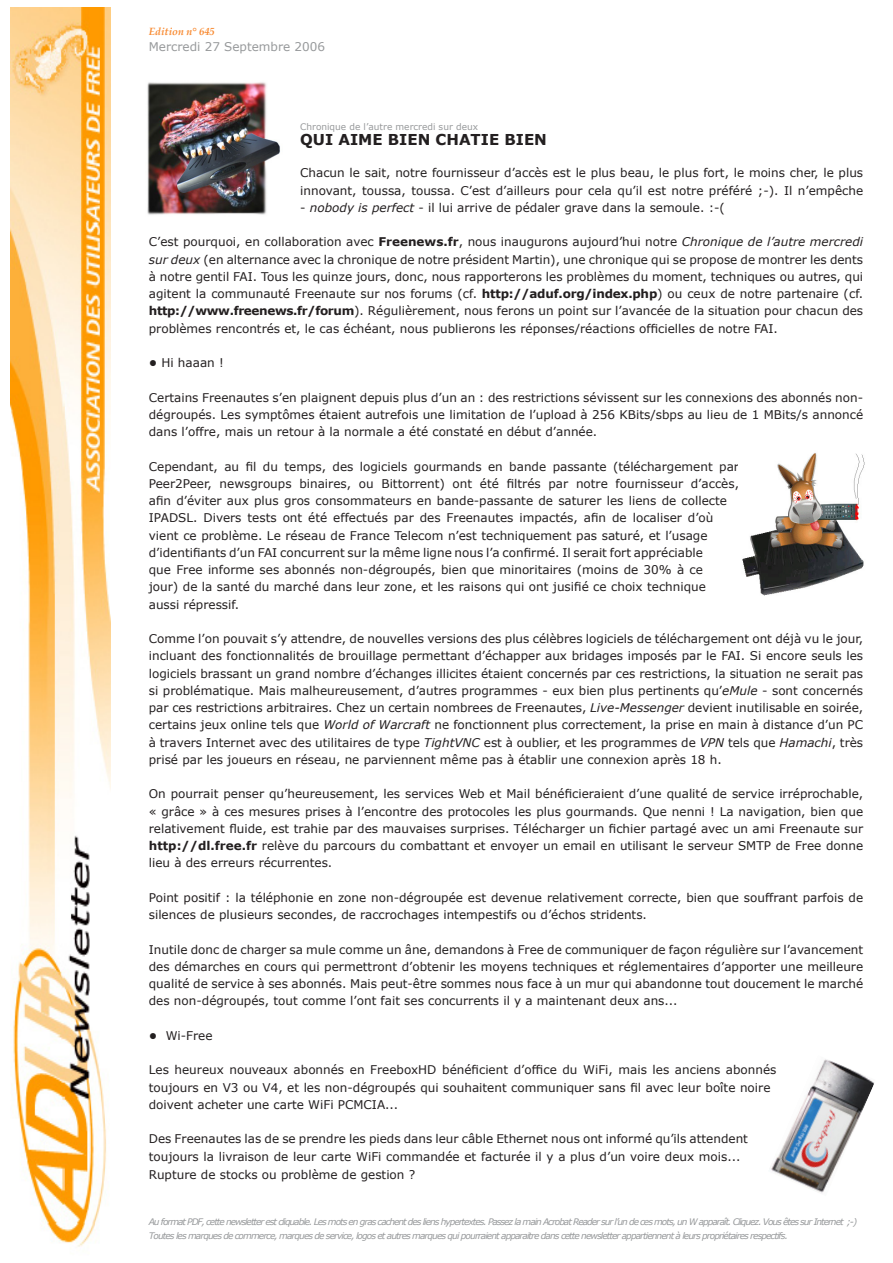
<style>
.page{position:relative;width:893px;height:1263px;background:#fff}
.page>*{position:absolute;margin:0;border:0;box-sizing:border-box;transform-origin:0 0}
.t1{font:700 15px "Verdana";color:#231f20}
.t2{font:12px/17.2px "Verdana";color:#231f20}
.t3{font:12px "Verdana";color:#97999b}
.t4{font:italic 700 10.5px "Palatino Linotype";color:#f88b33}
.t5{font:italic 9px/13.8px "Verdana";letter-spacing:-.1em;color:#97999b}
.t6{font:9px "Verdana";color:#97999b}
.s1{font-style:italic}
.s2{font-weight:700}
</style>
<div class="page">
<img style="left:11px;top:8px;width:100px;height:1239px">
<img style="left:147px;top:82px;width:133px;height:133px">
<img style="left:742px;top:453px;width:123px;height:143px">
<img style="left:771px;top:1059px;width:103px;height:134px">
<p class="t4" style="left:149px;top:24px;width:68px">Edition n° 645</p>
<p class="t3" style="left:149px;top:39px;width:178px">Mercredi 27 Septembre 2006</p>
<p class="t6" style="left:300px;top:121px;width:179px">Chronique de l’autre mercredi sur deux</p>
<p class="t1" style="left:300px;top:130px;width:248px">QUI AIME BIEN CHATIE BIEN</p>
<p class="t2" style="left:300px;top:164px;width:564px">Chacun le sait, notre fournisseur d’accès est le plus beau, le plus fort, le moins cher, le plus innovant, toussa, toussa. C’est d’ailleurs pour cela qu’il est notre préféré ;-). Il n’empêche</p>
<p class="t2" style="left:300px;top:198px;width:426px">- <span class="s1">nobody is perfect</span> - il lui arrive de pédaler grave dans la semoule. :-(</p>
<p class="t2" style="left:149px;top:233px;width:716px;text-align:justify">C’est pourquoi, en collaboration avec <span class="s2">Freenews.fr</span>, nous inaugurons aujourd’hui notre <span class="s1">Chronique de l’autre mercredi sur deux</span> (en alternance avec la chronique de notre président Martin), une chronique qui se propose de montrer les dents à notre gentil FAI. Tous les quinze jours, donc, nous rapporterons les problèmes du moment, techniques ou autres, qui agitent la communauté Freenaute sur nos forums (cf. <span class="s2">http://aduf.org/index.php</span>) ou ceux de notre partenaire (cf. <span class="s2">http://www.freenews.fr/forum</span>). Régulièrement, nous ferons un point sur l’avancée de la situation pour chacun des problèmes rencontrés et, le cas échéant, nous publierons les réponses/réactions officielles de notre FAI.</p>
<p class="t2" style="left:149px;top:354px;width:76px"><span class="s2">•</span> Hi haaan !</p>
<p class="t2" style="left:149px;top:388px;width:716px;text-align:justify">Certains Freenautes s’en plaignent depuis plus d’un an : des restrictions sévissent sur les connexions des abonnés non&shy;dégroupés. Les symptômes étaient autrefois une limitation de l’upload à 256 KBits/sbps au lieu de 1 MBits/s annoncé dans l’offre, mais un retour à la normale a été constaté en début d’année.</p>
<p class="t2" style="left:149px;top:457px;width:592px">Cependant, au fil du temps, des logiciels gourmands en bande passante (téléchargement par Peer2Peer, newsgroups binaires, ou Bittorrent) ont été filtrés par notre fournisseur d’accès, afin d’éviter aux plus gros consommateurs en bande-passante de saturer les liens de collecte IPADSL. Divers tests ont été effectués par des Freenautes impactés, afin de localiser d’où vient ce problème. Le réseau de France Telecom n’est techniquement pas saturé, et l’usage d’identifiants d’un FAI concurrent sur la même ligne nous l’a confirmé. Il serait fort appréciable<br>que Free informe ses abonnés non-dégroupés, bien que minoritaires (moins de 30% à ce<br>jour) de la santé du marché dans leur zone, et les raisons qui ont jusifié ce choix technique aussi répressif.</p>
<p class="t2" style="left:149px;top:630px;width:716px;text-align:justify">Comme l’on pouvait s’y attendre, de nouvelles versions des plus célèbres logiciels de téléchargement ont déjà vu le jour, incluant des fonctionnalités de brouillage permettant d’échapper aux bridages imposés par le FAI. Si encore seuls les logiciels brassant un grand nombre d’échanges illicites étaient concernés par ces restrictions, la situation ne serait pas si problématique. Mais malheureusement, d’autres programmes - eux bien plus pertinents qu’<span class="s1">eMule</span> - sont concernés par ces restrictions arbitraires. Chez un certain nombrees de Freenautes, <span class="s1">Live-Messenger</span> devient inutilisable en soirée, certains jeux online tels que <span class="s1">World of Warcraft</span> ne fonctionnent plus correctement, la prise en main à distance d’un PC à travers Internet avec des utilitaires de type <span class="s1">TightVNC</span> est à oublier, et les programmes de <span class="s1">VPN</span> tels que <span class="s1">Hamachi</span>, très prisé par les joueurs en réseau, ne parviennent même pas à établir une connexion après 18 h.</p>
<p class="t2" style="left:149px;top:785px;width:716px;text-align:justify">On pourrait penser qu’heureusement, les services Web et Mail bénéficieraient d’une qualité de service irréprochable, « grâce » à ces mesures prises à l’encontre des protocoles les plus gourmands. Que nenni ! La navigation, bien que relativement fluide, est trahie par des mauvaises surprises. Télécharger un fichier partagé avec un ami Freenaute sur <span class="s2">http://dl.free.fr</span> relève du parcours du combattant et envoyer un email en utilisant le serveur SMTP de Free donne lieu à des erreurs récurrentes.</p>
<p class="t2" style="left:149px;top:888px;width:716px">Point positif : la téléphonie en zone non-dégroupée est devenue relativement correcte, bien que souffrant parfois de silences de plusieurs secondes, de raccrochages intempestifs ou d’échos stridents.</p>
<p class="t2" style="left:149px;top:940px;width:716px;text-align:justify">Inutile donc de charger sa mule comme un âne, demandons à Free de communiquer de façon régulière sur l’avancement des démarches en cours qui permettront d’obtenir les moyens techniques et réglementaires d’apporter une meilleure qualité de service à ses abonnés. Mais peut-être sommes nous face à un mur qui abandonne tout doucement le marché des non-dégroupés, tout comme l’ont fait ses concurrents il y a maintenant deux ans...</p>
<p class="t2" style="left:149px;top:1026px;width:65px"><span class="s2">•</span> Wi-Free</p>
<p class="t2" style="left:149px;top:1061px;width:629px">Les heureux nouveaux abonnés en FreeboxHD bénéficient d’office du WiFi, mais les anciens abonnés toujours en V3 ou V4, et les non-dégroupés qui souhaitent communiquer sans fil avec leur boîte noire doivent acheter une carte WiFi PCMCIA...</p>
<p class="t2" style="left:149px;top:1130px;width:601px;line-height:17.7px">Des Freenautes las de se prendre les pieds dans leur câble Ethernet nous ont informé qu’ils attendent toujours la livraison de leur carte WiFi commandée et facturée il y a plus d’un voire deux mois...<br>Rupture de stocks ou problème de gestion ?</p>
<p class="t5" style="left:149px;top:1214px;width:710px">Au format PDF, cette newsletter est cliquable. Les mots en gras cachent des liens hypertextes. Passez la main Acrobat Reader sur l’un de ces mots, un W apparaît. Cliquez. Vous êtes sur Internet ;-)<br>Toutes les marques de commerce, marques de service, logos et autres marques qui pourraient apparaitre dans cette newsletter appartiennent à leurs propriétaires respectifs.</p>
</div>
